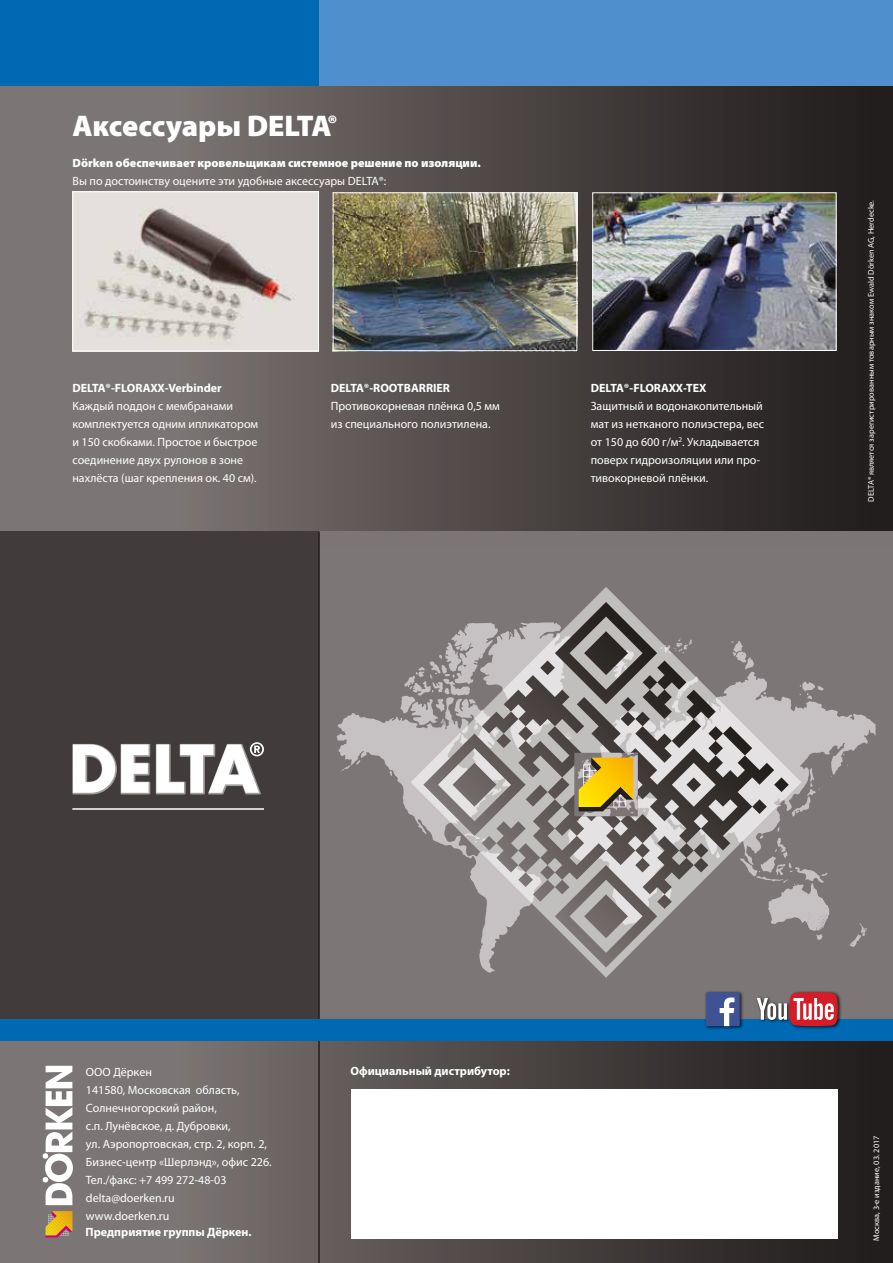
<style>
.page{position:relative;width:893px;height:1263px;background:#fff}
.page>*{position:absolute;margin:0;border:0;box-sizing:border-box;transform-origin:0 0}
.t1{font:900 30px "Delta Myriad Pro";color:#fff}
.t2{font:12px/18px "Myriad Pro Doerken";color:#fff}
.t3{font:700 12px "Myriad Pro Doerken";color:#fff}
.t4{font:900 12px "Myriad Pro Doerken";color:#fff}
.t5{font:8.25px "Myriad Pro Doerken";color:#fff}
</style>
<div class="page">
<div style="left:0;top:0;width:893px;height:1263px;background:linear-gradient(to right,#898281,#201b1a)"></div>
<div style="left:0;top:531px;width:319px;height:510px;background:#423b3b"></div>
<div style="left:319px;top:531px;width:574px;height:510px;background:#7c7575"></div>
<svg style="left:801px;top:688px;width:75px;height:89px"></svg>
<svg style="left:336px;top:713px;width:64px;height:70px;fill:#c6c2c3"></svg>
<svg style="left:801px;top:768px;width:22px;height:44px"></svg>
<svg style="left:801px;top:681px;width:22px;height:18px"></svg>
<svg style="left:355px;top:760px;width:5px;height:5px"></svg>
<svg style="left:801px;top:869px;width:29px;height:71px"></svg>
<svg style="left:849px;top:923px;width:18px;height:24px"></svg>
<svg style="left:414px;top:587px;width:387px;height:391px"></svg>
<svg style="left:72px;top:744px;width:78px;height:50px"></svg>
<svg style="left:156px;top:742px;width:108px;height:52px"></svg>
<hr style="left:72px;top:808px;width:192px;height:2px;background:#fff">
<svg style="left:423px;top:602px;width:351px;height:300px"></svg>
<svg style="left:400px;top:622px;width:246px;height:194px"></svg>
<hr style="left:318px;top:531px;width:2px;height:732px;background:#221e1d">
<div style="left:319px;top:0;width:574px;height:85px;background:#4f8fcd"></div>
<svg style="left:43px;top:1066px;width:30px;height:139px"></svg>
<svg style="left:46px;top:1211px;width:26px;height:26px"></svg>
<img style="left:74px;top:193px;width:243px;height:156px">
<div style="left:72px;top:191px;width:247px;height:160px;border:1px solid #fff"></div>
<img style="left:335px;top:194px;width:240px;height:155px">
<div style="left:333px;top:192px;width:244px;height:159px;border:1px solid #fff"></div>
<img style="left:594px;top:194px;width:240px;height:155px">
<div style="left:592px;top:192px;width:244px;height:159px;border:1px solid #fff"></div>
<div style="left:0;top:0;width:319px;height:85px;background:#0069b4"></div>
<div style="left:351px;top:1089px;width:487px;height:150px;background:#fff"></div>
<div style="left:0;top:1019px;width:893px;height:22px;background:#0069b4"></div>
<div style="left:755px;top:990px;width:87px;height:40px;background:#000;opacity:.75"></div>
<svg style="left:757px;top:992px;width:81px;height:34px"></svg>
<div style="left:704px;top:991px;width:40px;height:39px;background:#000;opacity:.75"></div>
<div style="left:706px;top:992px;width:34px;height:34px;background:#3e5294;border-radius:2px"></div>
<svg style="left:720px;top:997px;width:14px;height:29px"></svg>
<img style="left:0;top:283px;width:1px;height:980px">
<h1 class="t1" style="left:72px;top:105px;width:264px">Аксессуары DELTA®</h1>
<p class="t4" style="left:73px;top:155px;width:410px">Dörken обеспечивает кровельщикам системное решение по изоляции.</p>
<p class="t2" style="left:73px;top:172px;width:315px">Вы по достоинству оцените эти удобные аксессуары DELTA®:</p>
<p class="t3" style="left:72px;top:380px;width:151px">DELTA®-FLORAXX-Verbinder</p>
<p class="t2" style="left:72px;top:396px;width:187px">Каждый поддон с мембранами комплектуется одним ипликатором и 150 скобками. Простое и быстрое соединение двух рулонов в зоне нахлёста (шаг крепления ок. 40 см).</p>
<p class="t3" style="left:331px;top:380px;width:121px">DELTA®-ROOTBARRIER</p>
<p class="t2" style="left:331px;top:396px;width:171px">Противокорневая плёнка 0,5 мм из специального полиэтилена.</p>
<p class="t3" style="left:591px;top:380px;width:117px">DELTA®-FLORAXX-TEX</p>
<p class="t2" style="left:591px;top:396px;width:175px">Защитный и водонакопительный мат из нетканого полиэстера, вес от 150 до 600 г/м<sup>2</sup>. Укладывается поверх гидроизоляции или про&shy;тивокорневой плёнки.</p>
<p class="t5" style="left:866px;top:502px;width:303px;rotate:-90deg">DELTA® является зарегистрированным товарным знаком Ewald Dörken AG, Herdecke.</p>
<p class="t2" style="left:86px;top:1062px;width:187px">ООО Дёркен<br>141580, Московская область,<br>Солнечногорский район,<br>с.п. Лунёвское, д. Дубровки,<br>ул. Аэропортовская, стр. 2, корп. 2,<br>Бизнес-центр «Шерлэнд», офис 226.<br>Тел./факс: +7 499 272-48-03 delta@doerken.ru<br>www.doerken.ru</p>
<p class="t3" style="left:86px;top:1224px;width:168px">Предприятие группы Дёркен.</p>
<p class="t3" style="left:350px;top:1063px;width:161px">Официальный дистрибутор:</p>
<p class="t5" style="left:871px;top:1241px;width:107px;rotate:-90deg">Москва, 3-е издание, 03. 2017</p>
</div>
